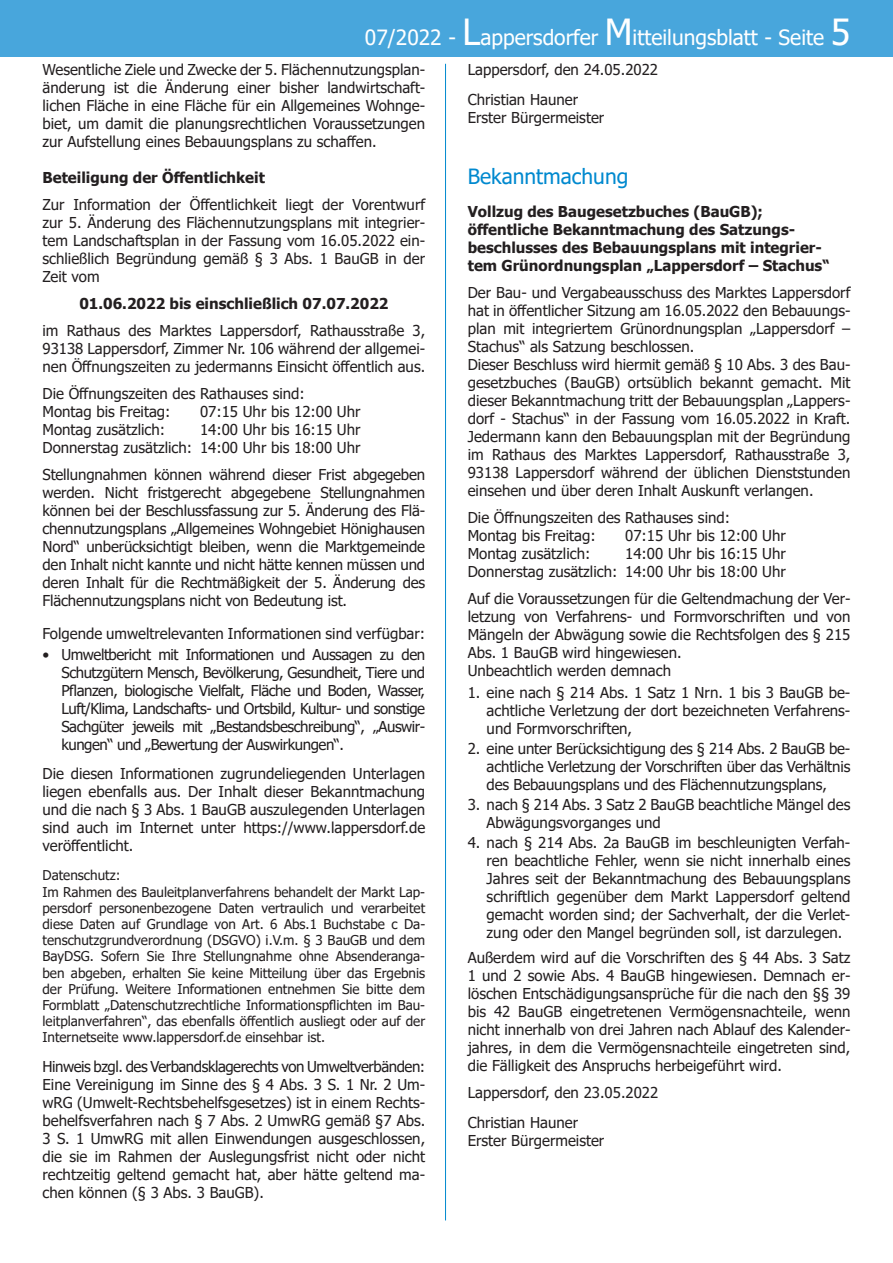
<style>
.page{position:relative;width:893px;height:1263px;background:#fff}
.page>*{position:absolute;margin:0;border:0;box-sizing:border-box;transform-origin:0 0}
.t1{font:21px "Tahoma";color:#fff}
.t2{font:21px "Tahoma";color:#0089cf}
.t3{font:15px/18px "Tahoma";color:#231f20;text-align:justify}
.t4{font:700 15px/18px "Tahoma";color:#231f20}
.t5{font:15px/18px "Tahoma";letter-spacing:-.03em;color:#231f20;text-align:right}
.t6{font:13.5px/16.2px "Tahoma";color:#231f20}
.s1{font-size:36px}
</style>
<div class="page">
<div style="left:0;top:0;width:893px;height:57px;background:#48a6dc"></div>
<hr style="left:445px;top:64px;width:1px;height:1156px;background:#0089cf">
<h1 class="t1" style="left:365px;top:24px;width:487px">07/2022 - <span class="s1">L</span>appersdorfer <span class="s1">M</span>itteilungsblatt - Seite <span class="s1">5</span></h1>
<p class="t3" style="left:43px;top:62px;width:384px">Wesentliche Ziele und Zwecke der 5. Flächennutzungsplan&shy;änderung ist die Änderung einer bisher landwirtschaft&shy;lichen Fläche in eine Fläche für ein Allgemeines Wohnge&shy;biet, um damit die planungsrechtlichen Voraussetzungen</p>
<p class="t3" style="left:43px;top:134px;width:336px">zur Aufstellung eines Bebauungsplans zu schaffen.</p>
<h5 class="t4" style="left:43px;top:169px;width:224px">Beteiligung der Öffentlichkeit</h5>
<p class="t3" style="left:43px;top:197px;width:384px">Zur Information der Öffentlichkeit liegt der Vorentwurf</p>
<p class="t3" style="left:43px;top:215px;width:384px">zur 5. Änderung des Flächennutzungsplans mit integrier&shy;tem Landschaftsplan in der Fassung vom 16.05.2022 ein&shy;schließlich Begründung gemäß § 3 Abs. 1 BauGB in der Zeit vom</p>
<h5 class="t4" style="left:79px;top:295px;width:311px">01.06.2022 bis einschließlich 07.07.2022</h5>
<p class="t3" style="left:43px;top:323px;width:384px">im Rathaus des Marktes Lappersdorf, Rathausstraße 3,<br>93138 Lappersdorf, Zimmer Nr. 106 während der allgemei-</p>
<p class="t3" style="left:43px;top:354px;width:384px;line-height:27px">nen Öffnungszeiten zu jedermanns Einsicht öffentlich aus.<br>Die Öffnungszeiten des Rathauses sind:</p>
<p class="t3" style="left:43px;top:404px;width:130px">Montag bis Freitag:</p>
<p class="t3" style="left:200px;top:404px;width:162px">07:15 Uhr bis 12:00 Uhr</p>
<p class="t3" style="left:43px;top:422px;width:124px">Montag zusätzlich:</p>
<p class="t3" style="left:468px;top:62px;width:192px">Lappersdorf, den 24.05.2022</p>
<p class="t3" style="left:468px;top:92px;width:138px">Christian Hauner<br>Erster Bürgermeister</p>
<h3 class="t2" style="left:468px;top:163px;width:162px">Bekanntmachung</h3>
<p class="t4" style="left:468px;top:203px;width:297px">Vollzug des Baugesetzbuches (BauGB);</p>
<p class="t4" style="left:468px;top:221px;width:329px">öffentliche Bekanntmachung des Satzungs-</p>
<h5 class="t4" style="left:468px;top:239px;width:363px">beschlusses des Bebauungsplans mit integrier&shy;tem Grünordnungsplan „Lappersdorf – Stachus“</h5>
<p class="t3" style="left:468px;top:284px;width:384px;text-align:left">Der Bau- und Vergabeausschuss des Marktes Lappersdorf hat in öffentlicher Sitzung am 16.05.2022 den Bebauungs&shy;plan mit integriertem Grünordnungsplan „Lappersdorf – Stachus“ als Satzung beschlossen.<br>Dieser Beschluss wird hiermit gemäß § 10 Abs. 3 des Bau&shy;gesetzbuches (BauGB) ortsüblich bekannt gemacht. Mit dieser Bekanntmachung tritt der Bebauungsplan „Lappers&shy;dorf - Stachus“ in der Fassung vom 16.05.2022 in Kraft.<br>Jedermann kann den Bebauungsplan mit der Begründung im Rathaus des Marktes Lappersdorf, Rathausstraße 3, 93138 Lappersdorf während der üblichen Dienststunden einsehen und über deren Inhalt Auskunft verlangen.</p>
<p class="t3" style="left:468px;top:509px;width:264px">Die Öffnungszeiten des Rathauses sind:</p>
<p class="t3" style="left:468px;top:527px;width:130px">Montag bis Freitag:</p>
<p class="t3" style="left:625px;top:527px;width:162px">07:15 Uhr bis 12:00 Uhr</p>
<p class="t3" style="left:468px;top:545px;width:124px">Montag zusätzlich:</p>
<p class="t3" style="left:43px;top:422px;width:320px;text-align:right">14:00 Uhr bis 16:15 Uhr<br>Donnerstag zusätzlich: 14:00 Uhr bis 18:00 Uhr</p>
<p class="t3" style="left:43px;top:467px;width:384px">Stellungnahmen können während dieser Frist abgegeben werden. Nicht fristgerecht abgegebene Stellungnahmen können bei der Beschlussfassung zur 5. Änderung des Flä&shy;chennutzungsplans „Allgemeines Wohngebiet Hönighausen Nord“ unberücksichtigt bleiben, wenn die Marktgemeinde den Inhalt nicht kannte und nicht hätte kennen müssen und deren Inhalt für die Rechtmäßigkeit der 5. Änderung des Flächennutzungsplans nicht von Bedeutung ist.</p>
<p class="t3" style="left:43px;top:625px;width:384px">Folgende umweltrelevanten Informationen sind verfügbar:</p>
<p class="t5" style="left:43px;top:647px;width:384px">• Umweltbericht mit Informationen und Aussagen zu den<br>Schutzgütern Mensch, Bevölkerung, Gesundheit, Tiere und</p>
<p class="t5" style="left:61px;top:683px;width:365px">Pflanzen, biologische Vielfalt, Fläche und Boden, Wasser,</p>
<p class="t3" style="left:61px;top:701px;width:365px">Luft/Klima, Landschafts- und Ortsbild, Kultur- und sonstige Sachgüter jeweils mit „Bestandsbeschreibung“, „Auswir&shy;kungen“ und „Bewertung der Auswirkungen“.</p>
<p class="t3" style="left:43px;top:765px;width:384px">Die diesen Informationen zugrundeliegenden Unterlagen liegen ebenfalls aus. Der Inhalt dieser Bekanntmachung und die nach § 3 Abs. 1 BauGB auszulegenden Unterlagen sind auch im Internet unter https://www.lappersdorf.de</p>
<p class="t3" style="left:43px;top:837px;width:92px">veröffentlicht.</p>
<p class="t6" style="left:43px;top:868px;width:384px">Datenschutz:<br>Im Rahmen des Bauleitplanverfahrens behandelt der Markt Lap&shy;persdorf personenbezogene Daten vertraulich und verarbeitet diese Daten auf Grundlage von Art. 6 Abs.1 Buchstabe c Da&shy;tenschutzgrundverordnung (DSGVO) i.V.m. § 3 BauGB und dem BayDSG. Sofern Sie Ihre Stellungnahme ohne Absenderanga&shy;ben abgeben, erhalten Sie keine Mitteilung über das Ergebnis der Prüfung. Weitere Informationen entnehmen Sie bitte dem Formblatt „Datenschutzrechtliche Informationspflichten im Bau&shy;leitplanverfahren“, das ebenfalls öffentlich ausliegt oder auf der</p>
<p class="t6" style="left:43px;top:1030px;width:284px">Internetseite www.lappersdorf.de einsehbar ist.</p>
<p class="t3" style="left:43px;top:1059px;width:384px">Hinweis bzgl. des Verbandsklagerechts von Umweltverbänden:<br>Eine Vereinigung im Sinne des § 4 Abs. 3 S. 1 Nr. 2 Um&shy;wRG (Umwelt-Rechtsbehelfsgesetzes) ist in einem Rechts&shy;behelfsverfahren nach § 7 Abs. 2 UmwRG gemäß §7 Abs.<br>3 S. 1 UmwRG mit allen Einwendungen ausgeschlossen, die sie im Rahmen der Auslegungsfrist nicht oder nicht rechtzeitig geltend gemacht hat, aber hätte geltend ma&shy;chen können (§ 3 Abs. 3 BauGB).</p>
<p class="t3" style="left:468px;top:545px;width:320px;text-align:right">14:00 Uhr bis 16:15 Uhr<br>Donnerstag zusätzlich: 14:00 Uhr bis 18:00 Uhr</p>
<p class="t3" style="left:468px;top:590px;width:384px;text-align:left">Auf die Voraussetzungen für die Geltendmachung der Ver&shy;letzung von Verfahrens- und Formvorschriften und von Mängeln der Abwägung sowie die Rechtsfolgen des § 215<br>Abs. 1 BauGB wird hingewiesen.<br>Unbeachtlich werden demnach</p>
<p class="t3" style="left:487px;top:684px;width:365px;text-indent:-19px">1. eine nach § 214 Abs. 1 Satz 1 Nrn. 1 bis 3 BauGB be&shy;achtliche Verletzung der dort bezeichneten Verfahrens&shy;und Formvorschriften,</p>
<p class="t3" style="left:487px;top:740px;width:365px;text-indent:-19px">2. eine unter Berücksichtigung des § 214 Abs. 2 BauGB be&shy;achtliche Verletzung der Vorschriften über das Verhältnis des Bebauungsplans und des Flächennutzungsplans,</p>
<p class="t3" style="left:487px;top:796px;width:365px;text-indent:-19px">3. nach § 214 Abs. 3 Satz 2 BauGB beachtliche Mängel des<br>Abwägungsvorganges und</p>
<p class="t3" style="left:487px;top:834px;width:365px;text-indent:-19px">4. nach § 214 Abs. 2a BauGB im beschleunigten Verfah&shy;ren beachtliche Fehler, wenn sie nicht innerhalb eines Jahres seit der Bekanntmachung des Bebauungsplans schriftlich gegenüber dem Markt Lappersdorf geltend gemacht worden sind; der Sachverhalt, der die Verlet&shy;zung oder den Mangel begründen soll, ist darzulegen.</p>
<p class="t3" style="left:468px;top:949px;width:384px">Außerdem wird auf die Vorschriften des § 44 Abs. 3 Satz 1 und 2 sowie Abs. 4 BauGB hingewiesen. Demnach er&shy;löschen Entschädigungsansprüche für die nach den §§ 39 bis 42 BauGB eingetretenen Vermögensnachteile, wenn nicht innerhalb von drei Jahren nach Ablauf des Kalender&shy;jahres, in dem die Vermögensnachteile eingetreten sind, die Fälligkeit des Anspruchs herbeigeführt wird.</p>
<p class="t3" style="left:468px;top:1084px;width:192px">Lappersdorf, den 23.05.2022</p>
<p class="t3" style="left:468px;top:1114px;width:138px">Christian Hauner<br>Erster Bürgermeister</p>
</div>
